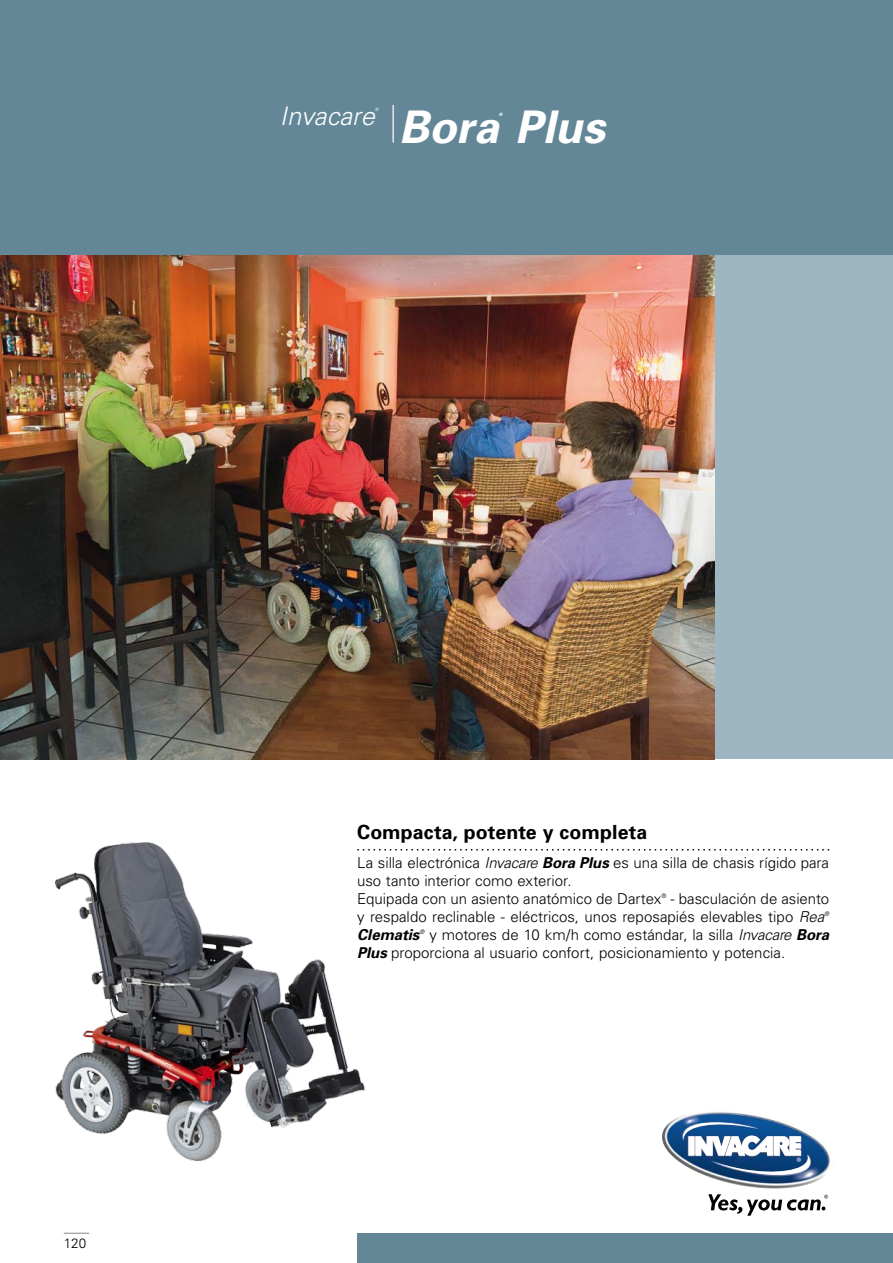
<style>
.page{position:relative;width:893px;height:1263px;background:#fff}
.page>*{position:absolute;margin:0;border:0;box-sizing:border-box;transform-origin:0 0}
.t1{font:italic 700 45px "Univers";color:#fff}
.t2{font:italic 300 25.5px "Univers";color:#fff}
.t3{font:700 19.5px "Univers";letter-spacing:.005em;color:#000}
.t4{font:300 15px/18px "Univers";color:#000}
.t5{font:italic 700 15px "Univers";color:#000}
.t6{font:300 13.5px "Univers";color:#000}
.t7{font:italic 300 6.15px "Univers";color:#000}
.t8{font:300 6.15px "Univers";color:#000}
.t9{font:italic 300 4.5px "Univers";color:#fff}
.t10{font:italic 700 4.5px "Univers";color:#fff}
.s1{font-style:italic}
.s2{font-weight:700;font-style:italic}
</style>
<div class="page">
<div style="left:0;top:0;width:893px;height:255px;background:#638797"></div>
<div style="left:714px;top:255px;width:179px;height:504px;background:#9eb6c2"></div>
<img style="left:0;top:255px;width:714px;height:504px">
<div style="left:357px;top:1233px;width:536px;height:30px;background:#638797"></div>
<img style="left:55px;top:842px;width:319px;height:319px">
<svg style="left:357px;top:849px;width:472px;height:1px"></svg>
<hr style="left:393px;top:105px;width:1px;height:38px;background:#fff">
<img style="left:662px;top:1112px;width:168px;height:77px">
<img style="left:683px;top:1119px;width:127px;height:59px">
<svg style="left:708px;top:1194px;width:120px;height:22px"></svg>
<svg style="left:64px;top:1233px;width:25px;height:1px"></svg>
<h2 class="t2" style="left:280px;top:101px;width:96px">Invacare</h2>
<p class="t9" style="left:375px;top:107px;width:5px">®</p>
<h1 class="t1" style="left:399px;top:100px;width:208px">Bora Plus</h1>
<p class="t10" style="left:499px;top:112px;width:5px">®</p>
<p class="t6" style="left:64px;top:1235px;width:24px">120</p>
<h3 class="t3" style="left:357px;top:819px;width:292px">Compacta, potente y completa</h3>
<p class="t4" style="left:357px;top:853px;width:473px">La silla electrónica <span class="s1">Invacare</span> <span class="s2">Bora Plus</span> es una silla de chasis rígido para uso tanto interior como exterior.<br>Equipada con un asiento anatómico de Dartex</p>
<p class="t8" style="left:662px;top:892px;width:6px">®</p>
<p class="t4" style="left:357px;top:889px;width:473px;text-indent:313px">- basculación de asiento y respaldo reclinable - eléctricos, unos reposapiés elevables tipo <span class="s1">Rea</span></p>
<p class="t7" style="left:824px;top:910px;width:6px">®</p>
<p class="t5" style="left:357px;top:926px;width:64px">Clematis</p>
<p class="t7" style="left:420px;top:928px;width:6px">®</p>
<p class="t4" style="left:357px;top:925px;width:473px;text-indent:72px">y motores de 10 km/h como estándar, la silla <span class="s1">Invacare</span> <span class="s2">Bora<br>Plus</span> proporciona al usuario confort, posicionamiento y potencia.</p>
</div>
